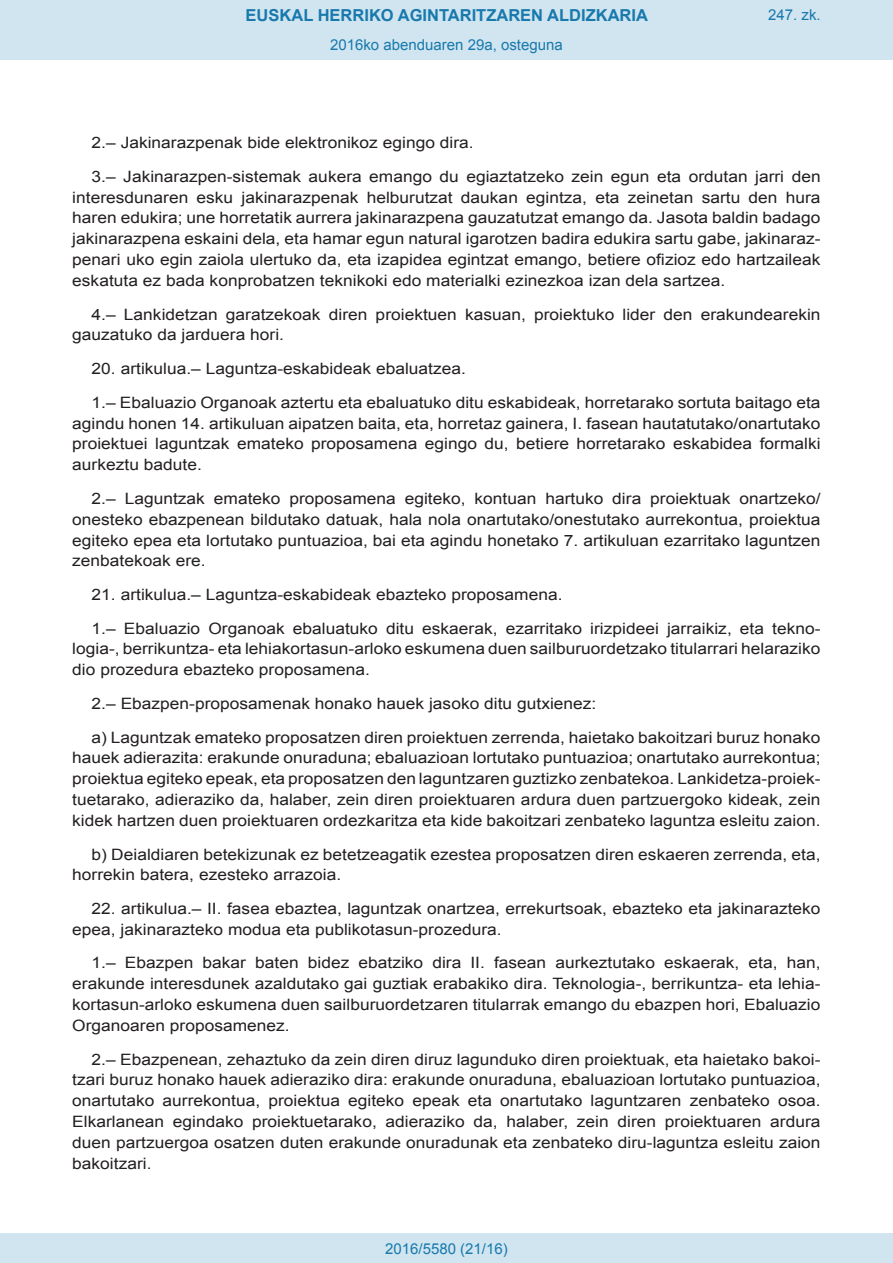
<style>
.page{position:relative;width:893px;height:1263px;background:#fff}
.page>*{position:absolute;margin:0;border:0;box-sizing:border-box;transform-origin:0 0}
.t1{font:700 16.5px "Arial";color:#1879ad}
.BOPVDetalle{font:15.6px/20.9px "Arial";color:#231f20;text-align:justify;scale:1.11 1}
.Paginacion_Centro{font:15px "Arial";color:#1879ad}
</style>
<div class="page">
<div style="left:0;top:0;width:893px;height:60px;background:#d0e5f0"></div>
<div style="left:0;top:1233px;width:893px;height:30px;background:#d0e5f0"></div>
<p class="t1" style="left:246px;top:4px;width:404px">EUSKAL HERRIKO AGINTARITZAREN ALDIZKARIA</p>
<p class="Paginacion_Centro" style="left:330px;top:35px;width:234px">2016ko abenduaren 29a, osteguna</p>
<p class="Paginacion_Centro" style="left:768px;top:5px;width:54px">247. zk.</p>
<p class="BOPVDetalle" style="left:92px;top:132px;width:346px">2.– Jakinarazpenak bide elektronikoz egingo dira.</p>
<p class="BOPVDetalle" style="left:72px;top:166px;width:676px;text-indent:19px">3.– Jakinarazpen-sistemak aukera emango du egiaztatzeko zein egun eta ordutan jarri den interesdunaren esku jakinarazpenak helburutzat daukan egintza, eta zeinetan sartu den hura haren edukira; une horretatik aurrera jakinarazpena gauzatutzat emango da. Jasota baldin badago jakinarazpena eskaini dela, eta hamar egun natural igarotzen badira edukira sartu gabe, jakinaraz&shy;penari uko egin zaiola ulertuko da, eta izapidea egintzat emango, betiere ofizioz edo hartzaileak eskatuta ez bada konprobatzen teknikoki edo materialki ezinezkoa izan dela sartzea.</p>
<p class="BOPVDetalle" style="left:72px;top:304px;width:676px;text-indent:19px">4.– Lankidetzan garatzekoak diren proiektuen kasuan, proiektuko lider den erakundearekin gauzatuko da jarduera hori.</p>
<p class="BOPVDetalle" style="left:92px;top:358px;width:339px">20. artikulua.– Laguntza-eskabideak ebaluatzea.</p>
<p class="BOPVDetalle" style="left:72px;top:392px;width:676px;text-indent:19px">1.– Ebaluazio Organoak aztertu eta ebaluatuko ditu eskabideak, horretarako sortuta baitago eta agindu honen 14. artikuluan aipatzen baita, eta, horretaz gainera, I. fasean hautatutako/onartutako proiektuei laguntzak emateko proposamena egingo du, betiere horretarako eskabidea formalki aurkeztu badute.</p>
<p class="BOPVDetalle" style="left:72px;top:488px;width:676px;text-indent:19px">2.– Laguntzak emateko proposamena egiteko, kontuan hartuko dira proiektuak onartzeko/ onesteko ebazpenean bildutako datuak, hala nola onartutako/onestutako aurrekontua, proiektua egiteko epea eta lortutako puntuazioa, bai eta agindu honetako 7. artikuluan ezarritako laguntzen zenbatekoak ere.</p>
<p class="BOPVDetalle" style="left:92px;top:584px;width:426px">21. artikulua.– Laguntza-eskabideak ebazteko proposamena.</p>
<p class="BOPVDetalle" style="left:72px;top:618px;width:676px;text-indent:19px">1.– Ebaluazio Organoak ebaluatuko ditu eskaerak, ezarritako irizpideei jarraikiz, eta tekno&shy;logia-, berrikuntza- eta lehiakortasun-arloko eskumena duen sailburuordetzako titularrari helaraziko dio prozedura ebazteko proposamena.</p>
<p class="BOPVDetalle" style="left:92px;top:693px;width:456px">2.– Ebazpen-proposamenak honako hauek jasoko ditu gutxienez:</p>
<p class="BOPVDetalle" style="left:72px;top:727px;width:676px;text-indent:19px">a) Laguntzak emateko proposatzen diren proiektuen zerrenda, haietako bakoitzari buruz honako hauek adierazita: erakunde onuraduna; ebaluazioan lortutako puntuazioa; onartutako aurrekontua; proiektua egiteko epeak, eta proposatzen den laguntzaren guztizko zenbatekoa. Lankidetza-proiek&shy;tuetarako, adieraziko da, halaber, zein diren proiektuaren ardura duen partzuergoko kideak, zein kidek hartzen duen proiektuaren ordezkaritza eta kide bakoitzari zenbateko laguntza esleitu zaion.</p>
<p class="BOPVDetalle" style="left:72px;top:844px;width:676px;text-indent:19px">b) Deialdiaren betekizunak ez betetzeagatik ezestea proposatzen diren eskaeren zerrenda, eta, horrekin batera, ezesteko arrazoia.</p>
<p class="BOPVDetalle" style="left:72px;top:898px;width:676px;text-indent:19px">22. artikulua.– II. fasea ebaztea, laguntzak onartzea, errekurtsoak, ebazteko eta jakinarazteko epea, jakinarazteko modua eta publikotasun-prozedura.</p>
<p class="BOPVDetalle" style="left:72px;top:953px;width:676px;text-indent:19px">1.– Ebazpen bakar baten bidez ebatziko dira II. fasean aurkeztutako eskaerak, eta, han, erakunde interesdunek azaldutako gai guztiak erabakiko dira. Teknologia-, berrikuntza- eta lehia&shy;kortasun-arloko eskumena duen sailburuordetzaren titularrak emango du ebazpen hori, Ebaluazio Organoaren proposamenez.</p>
<p class="BOPVDetalle" style="left:72px;top:1049px;width:676px;text-indent:19px">2.– Ebazpenean, zehaztuko da zein diren diruz lagunduko diren proiektuak, eta haietako bakoi&shy;tzari buruz honako hauek adieraziko dira: erakunde onuraduna, ebaluazioan lortutako puntuazioa, onartutako aurrekontua, proiektua egiteko epeak eta onartutako laguntzaren zenbateko osoa.<br>Elkarlanean egindako proiektuetarako, adieraziko da, halaber, zein diren proiektuaren ardura duen partzuergoa osatzen duten erakunde onuradunak eta zenbateko diru-laguntza esleitu zaion bakoitzari.</p>
<p class="Paginacion_Centro" style="left:385px;top:1238px;width:124px">2016/5580 (21/16)</p>
</div>
